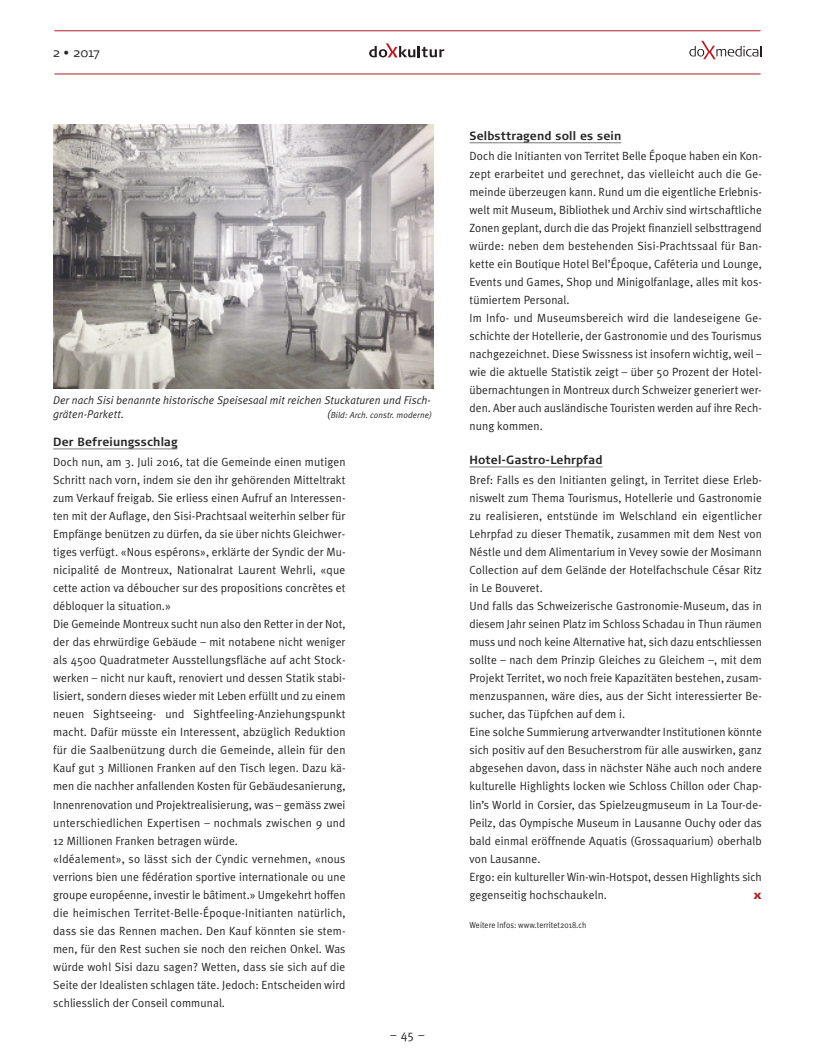
<style>
.page{position:relative;width:815px;height:1053px;background:#fff}
.page>*{position:absolute;margin:0;border:0;box-sizing:border-box;transform-origin:0 0}
.t1{font:300 12.5px "Signa Normal";color:#272627}
.t2{font:12.5px "Meta";color:#272627}
.t3{font:11.88px/18px "Meta Plus Normal";letter-spacing:.01em;color:#272627}
.t4{font:700 11.88px "Signa Normal";letter-spacing:.015em;color:#272627;scale:.95 1}
.t5{font:900 11.88px "Signa Normal";color:#a91f26}
.t6{font:italic 11.25px/13.8px "Meta Plus Normal";letter-spacing:.01em;color:#272627}
.t7{font:8.75px "Meta Plus Normal";letter-spacing:.01em;color:#272627;scale:.9 1}
.t8{font:italic 8.75px "Meta Plus Normal";letter-spacing:.01em;color:#272627}
.s1{font-size:11.25px}
</style>
<div class="page">
<hr style="left:54px;top:30px;width:707px;height:1px;background:#a91f26">
<hr style="left:54px;top:74px;width:707px;height:1px;background:#a91f26">
<svg style="left:689px;top:41px;width:72px;height:18px"></svg>
<hr style="left:53px;top:448px;width:125px;height:1px;background:#939393">
<hr style="left:469px;top:142px;width:152px;height:1px;background:#939393">
<hr style="left:469px;top:466px;width:133px;height:1px;background:#939393">
<svg style="left:369px;top:43px;width:75px;height:14px"></svg>
<img style="left:53px;top:124px;width:381px;height:264px">
<p class="t1" style="left:53px;top:48px;width:48px">2 • 2017</p>
<p class="t6" style="left:53px;top:393px;width:379px">Der nach Sisi benannte historische Speisesaal mit reichen Stuckaturen und Fisch&shy;gräten-Parkett.</p>
<p class="t8" style="left:327px;top:410px;width:106px"><span class="s1">(</span>Bild: Arch. constr. moderne)</p>
<p class="t4" style="left:53px;top:438px;width:133px">Der Befreiungsschlag</p>
<p class="t3" style="left:53px;top:453px;width:294px">Doch nun, am 3. Juli 2016, tat die Gemeinde einen mutigen Schritt nach vorn, indem sie den ihr gehörenden Mitteltrakt zum Verkauf freigab. Sie erliess einen Aufruf an Interessen&shy;ten mit der Auflage, den Sisi-Prachtsaal weiterhin selber für Empfänge benützen zu dürfen, da sie über nichts Gleichwer&shy;tiges verfügt. «Nous espérons», erklärte der Syndic der Mu&shy;nicipalité de Montreux, Nationalrat Laurent Wehrli, «que cette action va déboucher sur des propositions concrètes et débloquer la situation.»<br>Die Gemeinde Montreux sucht nun also den Retter in der Not, der das ehrwürdige Gebäude – mit notabene nicht weniger als 4500 Quadratmeter Ausstellungsfläche auf acht Stock&shy;werken – nicht nur kauft, renoviert und dessen Statik stabi&shy;lisiert, sondern dieses wieder mit Leben erfüllt und zu einem neuen Sightseeing- und Sightfeeling-Anziehungspunkt macht. Dafür müsste ein Interessent, abzüglich Reduktion für die Saalbenützung durch die Gemeinde, allein für den Kauf gut 3 Millionen Franken auf den Tisch legen. Dazu kä&shy;men die nachher anfallenden Kosten für Gebäudesanierung, Innenrenovation und Projektrealisierung, was – gemäss zwei unterschiedlichen Expertisen – nochmals zwischen 9 und 12 Millionen Franken betragen würde.<br>«Idéalement», so lässt sich der Cyndic vernehmen, «nous verrions bien une fédération sportive internationale ou une groupe européenne, investir le bâtiment.» Umgekehrt hoffen die heimischen Territet-Belle-Époque-Initianten natürlich, dass sie das Rennen machen. Den Kauf könnten sie stem&shy;men, für den Rest suchen sie noch den reichen Onkel. Was würde wohl Sisi dazu sagen? Wetten, dass sie sich auf die Seite der Idealisten schlagen täte. Jedoch: Entscheiden wird schliesslich der Conseil communal.</p>
<p class="t2" style="left:391px;top:1027px;width:35px">–45–</p>
<p class="t4" style="left:469px;top:132px;width:161px">Selbsttragend soll es sein</p>
<p class="t3" style="left:469px;top:147px;width:294px">Doch die Initianten von Territet Belle Époque haben ein Kon&shy;zept erarbeitet und gerechnet, das vielleicht auch die Ge&shy;meinde überzeugen kann. Rund um die eigentliche Erlebnis&shy;welt mit Museum, Bibliothek und Archiv sind wirtschaftliche Zonen geplant, durch die das Projekt finanziell selbsttragend würde: neben dem bestehenden Sisi-Prachtssaal für Ban&shy;kette ein Boutique Hotel Bel’Époque, Caféteria und Lounge, Events und Games, Shop und Minigolfanlage, alles mit kos&shy;tümiertem Personal.<br>Im Info- und Museumsbereich wird die landeseigene Ge&shy;schichte der Hotellerie, der Gastronomie und des Tourismus nachgezeichnet. Diese Swissness ist insofern wichtig, weil – wie die aktuelle Statistik zeigt – über 50 Prozent der Hotel&shy;übernachtungen in Montreux durch Schweizer generiert wer&shy;den. Aber auch ausländische Touristen werden auf ihre Rech&shy;nung kommen.</p>
<p class="t4" style="left:469px;top:456px;width:141px">Hotel-Gastro-Lehrpfad</p>
<p class="t3" style="left:469px;top:471px;width:294px">Bref: Falls es den Initianten gelingt, in Territet diese Erleb&shy;niswelt zum Thema Tourismus, Hotellerie und Gastronomie zu realisieren, entstünde im Welschland ein eigentlicher Lehrpfad zu dieser Thematik, zusammen mit dem Nest von Néstle und dem Alimentarium in Vevey sowie der Mosimann Collection auf dem Gelände der Hotelfachschule César Ritz in Le Bouveret.<br>Und falls das Schweizerische Gastronomie-Museum, das in diesem Jahr seinen Platz im Schloss Schadau in Thun räumen muss und noch keine Alternative hat, sich dazu entschliessen sollte – nach dem Prinzip Gleiches zu Gleichem –, mit dem Projekt Territet, wo noch freie Kapazitäten bestehen, zusam&shy;menzuspannen, wäre dies, aus der Sicht interessierter Be&shy;sucher, das Tüpfchen auf dem i.<br>Eine solche Summierung artverwandter Institutionen könnte sich positiv auf den Besucherstrom für alle auswirken, ganz abgesehen davon, dass in nächster Nähe auch noch andere kulturelle Highlights locken wie Schloss Chillon oder Chap&shy;lin’s World in Corsier, das Spielzeugmuseum in La Tour-de-Peilz, das Oympische Museum in Lausanne Ouchy oder das bald einmal eröffnende Aquatis (Grossaquarium) oberhalb von Lausanne.<br>Ergo: ein kultureller Win-win-Hotspot, dessen Highlights sich gegenseitig hochschaukeln.</p>
<p class="t5" style="left:754px;top:890px;width:9px">x</p>
<p class="t7" style="left:470px;top:919px;width:131px">Weitere Infos: www.territet2018.ch</p>
</div>
